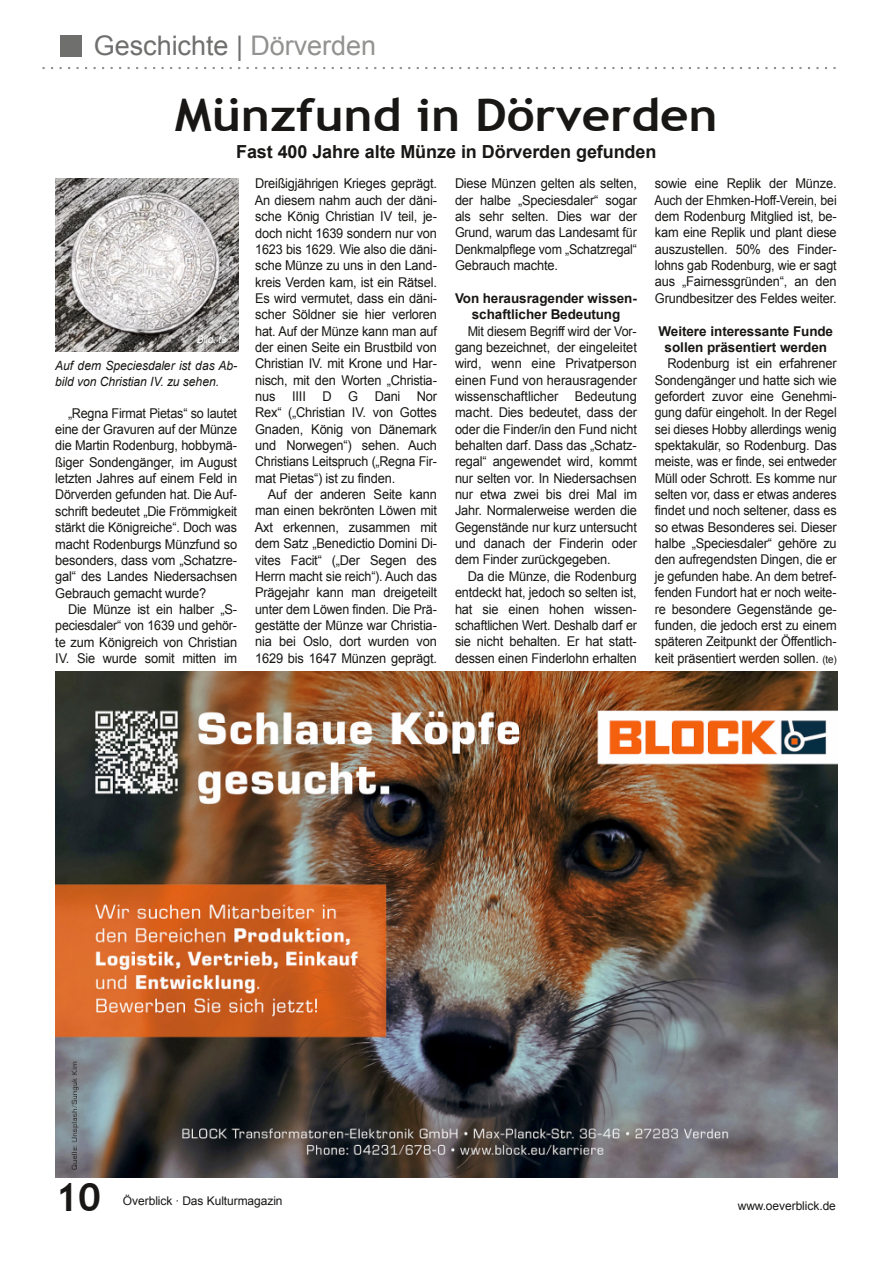
<style>
.page{position:relative;width:893px;height:1263px;background:#fff}
.page>*{position:absolute;margin:0;border:0;box-sizing:border-box;transform-origin:0 0}
.t1{font:700 45px "Trebuchet MS";color:#181715;scale:1.1 1}
.t2{font:700 39px "Trebuchet MS";color:#181715}
.t3{font:27px "Arial";color:#6f6f6e}
.t4{font:700 18px "Arial";letter-spacing:-.005em;color:#181715}
.t5{font:13.5px/16.4px "Arial";letter-spacing:-.01em;color:#181715;text-align:justify;scale:.95 1}
.t6{font:13.5px/16.4px "Arial";letter-spacing:-.01em;color:#181715;text-align:justify;scale:.93 1}
.t7{font:700 13.5px/16.4px "Arial";color:#181715;text-align:center}
.t8{font:italic 12.75px/16.4px "Arial";letter-spacing:-.005em;color:#181715;scale:.95 1}
.t9{font:12px "Arial";letter-spacing:-.005em;color:#181715}
.t10{font:italic 10.5px "Arial";letter-spacing:-.01em;color:#fff;scale:.95 1}
.s1{color:#929291}
.s2{font-size:10.5px}
</style>
<div class="page">
<svg style="left:43px;top:67px;width:793px;height:2px"></svg>
<div style="left:60px;top:35px;width:21px;height:21px;background:#6f6f6e"></div>
<img style="left:55px;top:179px;width:183px;height:173px">
<img style="left:55px;top:672px;width:783px;height:506px">
<h3 class="t3" style="left:94px;top:31px;width:284px">Geschichte | <span class="s1">Dörverden</span></h3>
<h1 class="t1" style="left:175px;top:89px;width:495px">Münzfund in Dörverden</h1>
<h3 class="t4" style="left:236px;top:142px;width:422px">Fast 400 Jahre alte Münze in Dörverden gefunden</h3>
<p class="t10" style="left:197px;top:333px;width:33px">Bild: te</p>
<p class="t8" style="left:55px;top:357px;width:193px">Auf dem Speciesdaler ist das Ab&shy;bild von Christian IV. zu sehen.</p>
<p class="t6" style="left:55px;top:405px;width:197px;text-indent:13px">„Regna Firmat Pietas“ so lautet eine der Gravuren auf der Münze die Martin Rodenburg, hobbymä&shy;ßiger Sondengänger, im August letzten Jahres auf einem Feld in Dörverden gefunden hat. Die Auf&shy;schrift bedeutet „Die Frömmigkeit stärkt die Königreiche“. Doch was macht Rodenburgs Münzfund so besonders, dass vom „Schatzre&shy;gal“ des Landes Niedersachsen Gebrauch gemacht wurde?</p>
<p class="t5" style="left:55px;top:601px;width:193px;text-indent:13px">Die Münze ist ein halber „S&shy;peciesdaler“ von 1639 und gehör&shy;te zum Königreich von Christian IV. Sie wurde somit mitten im</p>
<p class="t5" style="left:255px;top:176px;width:193px">Dreißigjährigen Krieges geprägt.<br>An diesem nahm auch der däni&shy;sche König Christian IV teil, je&shy;doch nicht 1639 sondern nur von 1623 bis 1629. Wie also die däni&shy;sche Münze zu uns in den Land&shy;kreis Verden kam, ist ein Rätsel.<br>Es wird vermutet, dass ein däni&shy;scher Söldner sie hier verloren hat. Auf der Münze kann man auf der einen Seite ein Brustbild von Christian IV. mit Krone und Har&shy;nisch, mit den Worten „Christia&shy;nus IIII D G Dani Nor Rex“ („Christian IV. von Gottes Gnaden, König von Dänemark und Norwegen“) sehen. Auch Christians Leitspruch („Regna Fir&shy;mat Pietas“) ist zu finden.</p>
<p class="t5" style="left:255px;top:486px;width:193px;text-indent:13px">Auf der anderen Seite kann man einen bekrönten Löwen mit Axt erkennen, zusammen mit dem Satz „Benedictio Domini Di&shy;vites Facit“ („Der Segen des Herrn macht sie reich“). Auch das Prägejahr kann man dreigeteilt unter dem Löwen finden. Die Prä&shy;gestätte der Münze war Christia&shy;nia bei Oslo, dort wurden von 1629 bis 1647 Münzen geprägt.</p>
<p class="t5" style="left:455px;top:175px;width:193px">Diese Münzen gelten als selten, der halbe „Speciesdaler“ sogar als sehr selten. Dies war der Grund, warum das Landesamt für Denkmalpflege vom „Schatzregal“ Gebrauch machte.</p>
<p class="t7" style="left:455px;top:290px;width:183px">Von herausragender wissen&shy;schaftlicher Bedeutung</p>
<p class="t6" style="left:455px;top:323px;width:197px;text-indent:13px">Mit diesem Begriff wird der Vor&shy;gang bezeichnet, der eingeleitet wird, wenn eine Privatperson einen Fund von herausragender wissenschaftlicher Bedeutung macht. Dies bedeutet, dass der oder die Finder/in den Fund nicht behalten darf. Dass das „Schatz&shy;regal“ angewendet wird, kommt nur selten vor. In Niedersachsen nur etwa zwei bis drei Mal im Jahr. Normalerweise werden die Gegenstände nur kurz untersucht und danach der Finderin oder dem Finder zurückgegeben.</p>
<p class="t5" style="left:455px;top:568px;width:193px;text-indent:13px">Da die Münze, die Rodenburg entdeckt hat, jedoch so selten ist, hat sie einen hohen wissen&shy;schaftlichen Wert. Deshalb darf er sie nicht behalten. Er hat statt&shy;dessen einen Finderlohn erhalten</p>
<p class="t5" style="left:655px;top:175px;width:193px">sowie eine Replik der Münze.<br>Auch der Ehmken-Hoff-Verein, bei dem Rodenburg Mitglied ist, be&shy;kam eine Replik und plant diese auszustellen. 50% des Finder&shy;lohns gab Rodenburg, wie er sagt aus „Fairnessgründen“, an den Grundbesitzer des Feldes weiter.</p>
<p class="t7" style="left:659px;top:323px;width:176px">Weitere interessante Funde sollen präsentiert werden</p>
<p class="t5" style="left:655px;top:355px;width:193px;text-indent:13px">Rodenburg ist ein erfahrener Sondengänger und hatte sich wie gefordert zuvor eine Genehmi&shy;gung dafür eingeholt. In der Regel sei dieses Hobby allerdings wenig spektakulär, so Rodenburg. Das meiste, was er finde, sei entweder Müll oder Schrott. Es komme nur selten vor, dass er etwas anderes findet und noch seltener, dass es so etwas Besonderes sei. Dieser halbe „Speciesdaler“ gehöre zu den aufregendsten Dingen, die er je gefunden habe. An dem betref&shy;fenden Fundort hat er noch weite&shy;re besondere Gegenstände ge&shy;funden, die jedoch erst zu einem späteren Zeitpunkt der Öffentlich&shy;keit präsentiert werden sollen. <span class="s2">(te)</span></p>
<h2 class="t2" style="left:56px;top:1174px;width:47px">10</h2>
<p class="t9" style="left:123px;top:1193px;width:161px">Överblick ∙ Das Kulturmagazin</p>
<p class="t9" style="left:738px;top:1199px;width:100px">www.oeverblick.de</p>
</div>
